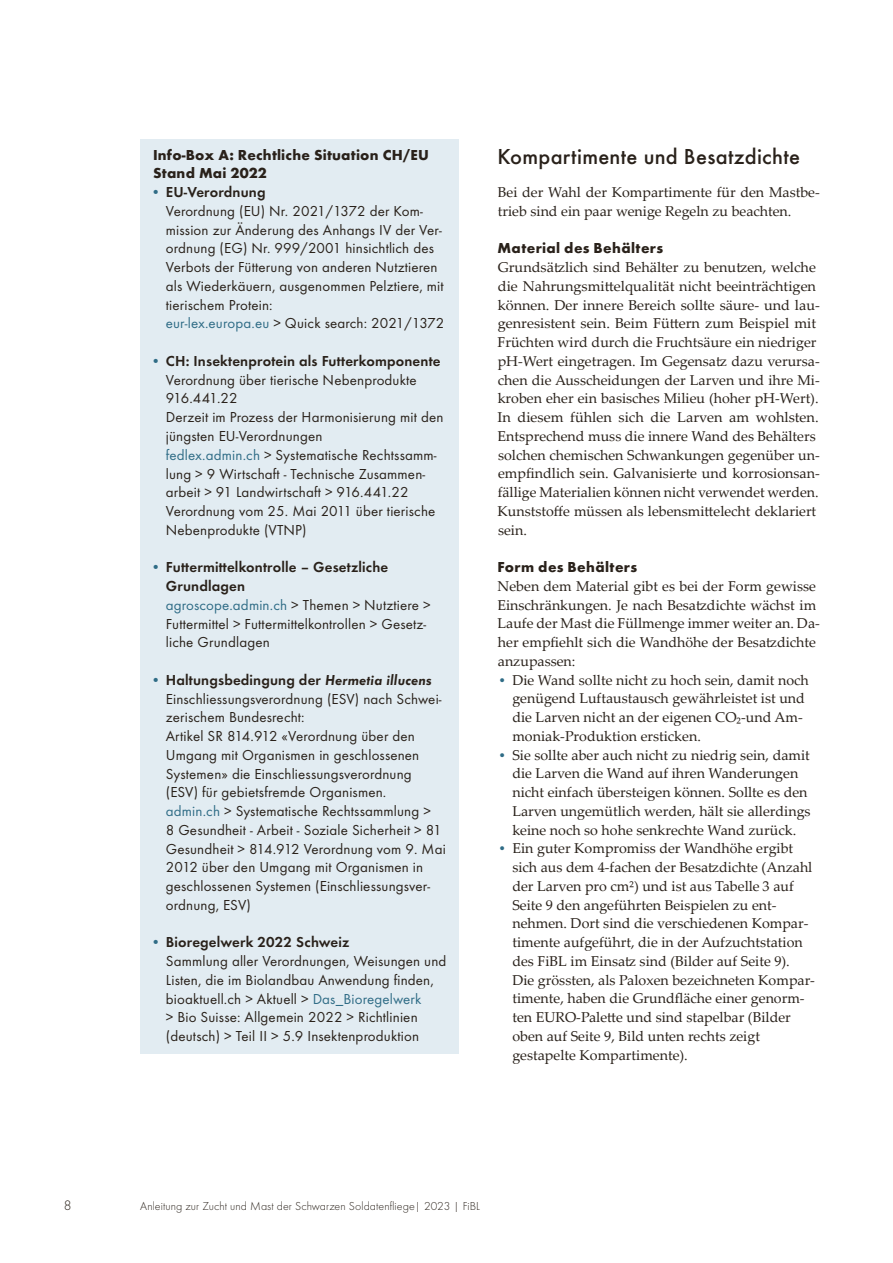
<style>
.page{position:relative;width:893px;height:1263px;background:#fff}
.page>*{position:absolute;margin:0;border:0;box-sizing:border-box;transform-origin:0 0}
.t1{font:500 22.5px "Function Pro";letter-spacing:.015em;color:#29211a}
.t2{font:15px/18.8px "Function Pro";letter-spacing:.01em;color:#29211a}
.t3{font:700 15px/18.8px "Function Pro";letter-spacing:.02em;color:#29211a}
.t4{font:14.25px/18.8px "Palatino Linotype";color:#29211a}
.t5{font:300 14.25px "Function Pro";color:#29211a}
.t6{font:300 12px "Function Pro";letter-spacing:.005em;color:#29211a}
.s1{font-weight:500;color:#2f6c86}
.s2{font-weight:600}
.s3{color:#2f6c86}
.s4{font-weight:600;font-style:italic}
.s5{font-family:"Function Pro";font-weight:500;color:#2f6c86}
</style>
<div class="page">
<div style="left:140px;top:139px;width:319px;height:33px;background:#e2ecf2"></div>
<div style="left:140px;top:158px;width:319px;height:33px;background:#e2ecf2"></div>
<div style="left:140px;top:176px;width:319px;height:165px;background:#e2ecf2"></div>
<div style="left:140px;top:326px;width:319px;height:34px;background:#e2ecf2"></div>
<div style="left:140px;top:345px;width:319px;height:202px;background:#e2ecf2"></div>
<div style="left:140px;top:533px;width:319px;height:33px;background:#e2ecf2"></div>
<div style="left:140px;top:551px;width:319px;height:109px;background:#e2ecf2"></div>
<div style="left:140px;top:645px;width:319px;height:34px;background:#e2ecf2"></div>
<div style="left:140px;top:664px;width:319px;height:258px;background:#e2ecf2"></div>
<div style="left:140px;top:908px;width:319px;height:33px;background:#e2ecf2"></div>
<div style="left:140px;top:926px;width:319px;height:128px;background:#e2ecf2"></div>
<p class="t3" style="left:153px;top:145px;width:277px">Info-Box A: Rechtliche Situation CH/EU<br>Stand Mai 2022</p>
<p class="t2" style="left:166px;top:183px;width:280px;text-indent:-15px"><span class="s1">•</span> <span class="s2">EU-Verordnung<br></span>Verordnung (EU) Nr. 2021/1372 der Kom&shy;mission zur Änderung des Anhangs IV der Ver&shy;ordnung (EG) Nr. 999/2001 hinsichtlich des Verbots der Fütterung von anderen Nutztieren als Wiederkäuern, ausgenommen Pelztiere, mit tierischem Protein:<br><span class="s3">eur-lex.europa.eu</span> &gt; Quick search: 2021/1372</p>
<p class="t2" style="left:166px;top:352px;width:279px;text-indent:-15px"><span class="s1">•</span> <span class="s2">CH: Insektenprotein als Futterkomponente </span>Verordnung über tierische Nebenprodukte 916.441.22<br>Derzeit im Prozess der Harmonisierung mit den jüngsten EU-Verordnungen<br><span class="s3">fedlex.admin.ch</span> &gt; Systematische Rechtssamm&shy;lung &gt; 9 Wirtschaft - Technische Zusammen&shy;arbeit &gt; 91 Landwirtschaft &gt; 916.441.22<br>Verordnung vom 25. Mai 2011 über tierische Nebenprodukte (VTNP)</p>
<p class="t2" style="left:166px;top:558px;width:266px;text-indent:-15px"><span class="s1">•</span> <span class="s2">Futtermittelkontrolle – Gesetzliche<br>Grundlagen<br></span><span class="s3">agroscope.admin.ch</span> &gt; Themen &gt; Nutztiere &gt;<br>Futtermittel &gt; Futtermittelkontrollen &gt; Gesetz&shy;liche Grundlagen</p>
<p class="t2" style="left:166px;top:670px;width:281px;text-indent:-15px"><span class="s1">•</span> <span class="s2">Haltungsbedingung der</span> <span class="s4">Hermetia illucens </span>Einschliessungsverordnung (ESV) nach Schwei&shy;zerischem Bundesrecht:<br>Artikel SR 814.912 «Verordnung über den Umgang mit Organismen in geschlossenen Systemen» die Einschliessungsverordnung (ESV) für gebietsfremde Organismen.<br><span class="s3">admin.ch</span> &gt; Systematische Rechtssammlung &gt;<br>8 Gesundheit - Arbeit - Soziale Sicherheit &gt; 81<br>Gesundheit &gt; 814.912 Verordnung vom 9. Mai 2012 über den Umgang mit Organismen in geschlossenen Systemen (Einschliessungsver&shy;ordnung, ESV)</p>
<p class="t2" style="left:166px;top:933px;width:282px;text-indent:-15px"><span class="s1">•</span> <span class="s2">Bioregelwerk 2022 Schweiz<br></span>Sammlung aller Verordnungen, Weisungen und Listen, die im Biolandbau Anwendung finden, bioaktuell.ch &gt; Aktuell &gt; <span class="s3">Das_Bioregelwerk<br></span>&gt; Bio Suisse: Allgemein 2022 &gt; Richtlinien (deutsch) &gt; Teil II &gt; 5.9 Insektenproduktion</p>
<h1 class="t1" style="left:497px;top:143px;width:304px">Kompartimente und Besatzdichte</h1>
<p class="t4" style="left:498px;top:182px;width:324px">Bei der Wahl der Kompartimente für den Mastbe&shy;trieb sind ein paar wenige Regeln zu beachten.</p>
<p class="t3" style="left:497px;top:239px;width:167px">Material des Behälters</p>
<p class="t4" style="left:497px;top:257px;width:324px">Grundsätzlich sind Behälter zu benutzen, welche die Nahrungsmittelqualität nicht beeinträchtigen können. Der innere Bereich sollte säure- und lau&shy;genresistent sein. Beim Füttern zum Beispiel mit Früchten wird durch die Fruchtsäure ein niedriger pH-Wert eingetragen. Im Gegensatz dazu verursa&shy;chen die Ausscheidungen der Larven und ihre Mi&shy;kroben eher ein basisches Milieu (hoher pH-Wert).<br>In diesem fühlen sich die Larven am wohlsten.<br>Entsprechend muss die innere Wand des Behälters solchen chemischen Schwankungen gegenüber un&shy;empfindlich sein. Galvanisierte und korrosionsan&shy;fällige Materialien können nicht verwendet werden.<br>Kunststoffe müssen als lebensmittelecht deklariert sein.</p>
<p class="t3" style="left:497px;top:557px;width:141px">Form des Behälters</p>
<p class="t4" style="left:497px;top:576px;width:324px">Neben dem Material gibt es bei der Form gewisse Einschränkungen. Je nach Besatzdichte wächst im Laufe der Mast die Füllmenge immer weiter an. Da&shy;her empfiehlt sich die Wandhöhe der Besatzdichte anzupassen:</p>
<p class="t4" style="left:512px;top:670px;width:298px;text-indent:-15px"><span class="s5">•</span> Die Wand sollte nicht zu hoch sein, damit noch genügend Luftaustausch gewährleistet ist und die Larven nicht an der eigenen CO₂-und Am&shy;moniak-Produktion ersticken.</p>
<p class="t4" style="left:512px;top:745px;width:300px;text-indent:-15px"><span class="s5">•</span> Sie sollte aber auch nicht zu niedrig sein, damit die Larven die Wand auf ihren Wanderungen nicht einfach übersteigen können. Sollte es den Larven ungemütlich werden, hält sie allerdings keine noch so hohe senkrechte Wand zurück.</p>
<p class="t4" style="left:512px;top:839px;width:304px;text-indent:-15px"><span class="s5">•</span> Ein guter Kompromiss der Wandhöhe ergibt sich aus dem 4-fachen der Besatzdichte (Anzahl der Larven pro cm²) und ist aus Tabelle 3 auf Seite 9 den angeführten Beispielen zu ent&shy;nehmen. Dort sind die verschiedenen Kompar&shy;timente aufgeführt, die in der Aufzuchtstation des FiBL im Einsatz sind (Bilder auf Seite 9).<br>Die grössten, als Paloxen bezeichneten Kompar&shy;timente, haben die Grundfläche einer genorm&shy;ten EURO-Palette und sind stapelbar (Bilder oben auf Seite 9, Bild unten rechts zeigt gestapelte Kompartimente).</p>
<p class="t5" style="left:64px;top:1197px;width:9px">8</p>
<p class="t6" style="left:140px;top:1199px;width:341px">Anleitung zur Zucht und Mast der Schwarzen Soldatenfliege| 2023 | FiBL</p>
</div>
